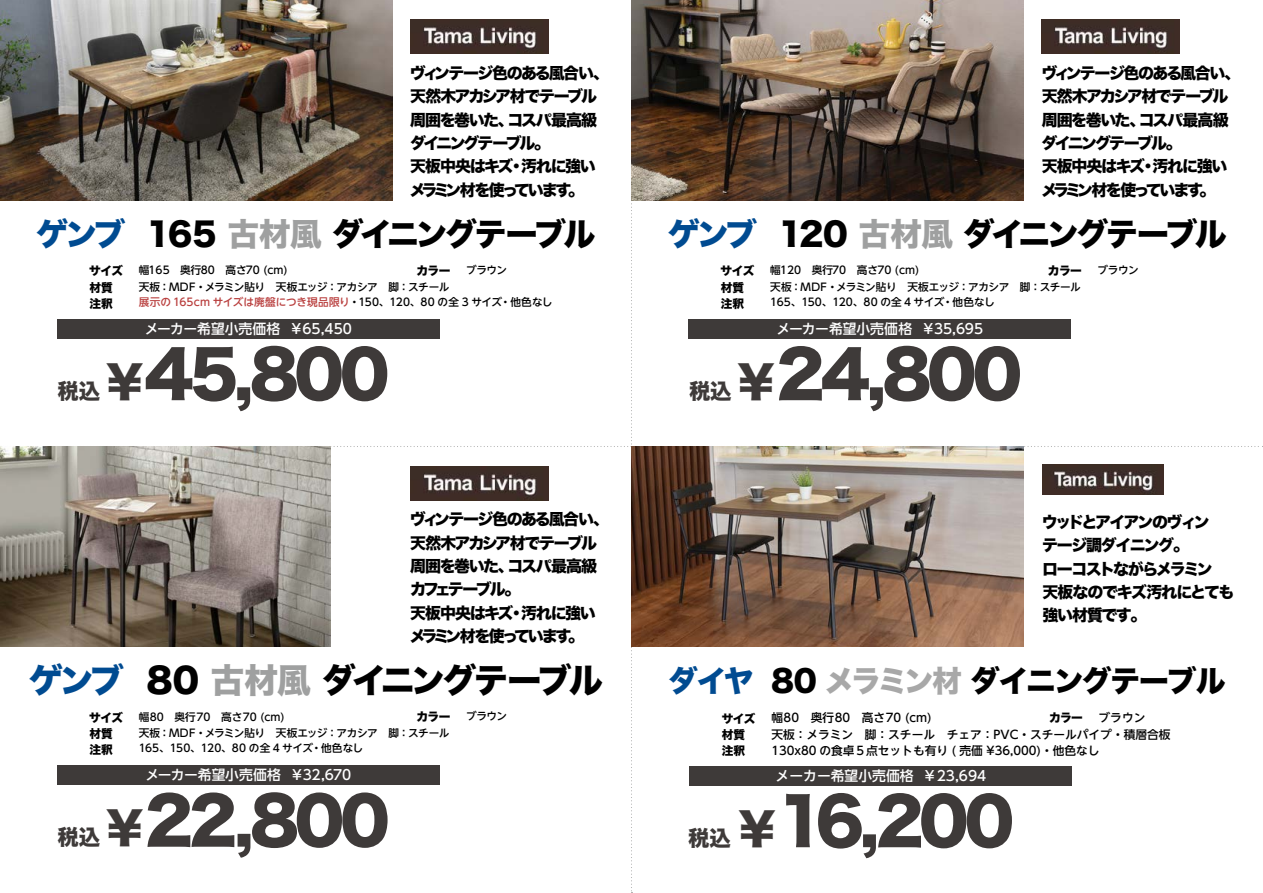
<style>
.page{position:relative;width:1263px;height:893px;background:#fff}
.page>*{position:absolute;margin:0;border:0;box-sizing:border-box;transform-origin:0 0}
.t1{font:63.75px "Hira Kaku Std W8";letter-spacing:-.07em;color:#3e3a39}
.t2{font:34.05px "Hira Kaku Std W8";letter-spacing:-.08em;color:#000}
.t3{font:31.95px "Hira Kaku Std W8";letter-spacing:-.08em;color:#000}
.t4{font:29.7px "Hira Kaku Std W8";letter-spacing:-.065em;color:#000}
.t5{font:15.9px/23.4px "Hira Kaku Std W8";letter-spacing:-.095em;color:#000}
.t6{font:500 13.8px "MJSUD Shin Go NT";letter-spacing:-.005em;color:#fff}
.t7{font:500 11.7px/15.9px "MJSUD Shin Go NT";color:#000}
.t8{font:11.7px/15.9px "Hira Kaku Std W8";letter-spacing:-.04em;color:#000}
.t9{font:500 10.65px/14.9px "MJSUD Shin Go NT";letter-spacing:-.005em;color:#000}
.t10{font:500 10.65px/14.9px "MJSUD Shin Go NT";letter-spacing:-.035em;color:#000}
.s1{color:#004b91}
.s2{color:#9fa0a0}
.s3{color:#b93f3e}
.s4{font-size:21.3px}
.s5{font-size:44.7px}
.s6{color:#a8a8a8}
</style>
<div class="page">
<img style="left:631px;top:446px;width:392px;height:201px">
<div style="left:689px;top:766px;width:383px;height:19px;background:#3e3a39"></div>
<img style="left:1042px;top:464px;width:122px;height:30px">
<img style="left:0;top:446px;width:330px;height:201px">
<div style="left:57px;top:766px;width:383px;height:19px;background:#3e3a39"></div>
<img style="left:410px;top:466px;width:138px;height:34px">
<img style="left:631px;top:0;width:392px;height:200px">
<div style="left:688px;top:319px;width:383px;height:19px;background:#3e3a39"></div>
<img style="left:1042px;top:20px;width:137px;height:34px">
<img style="left:0;top:0;width:392px;height:200px">
<div style="left:57px;top:319px;width:383px;height:19px;background:#3e3a39"></div>
<img style="left:410px;top:20px;width:138px;height:34px">
<p class="t5" style="left:410px;top:62px;width:201px">ヴィンテージ色のある風合い、天然木アカシア材でテーブル周囲を巻いた、コスパ最高級ダイニングテーブル。<br>天板中央はキズ・汚れに強いメラミン材を使っています。</p>
<h3 class="t3" style="left:36px;top:216px;width:561px"><span class="s1">ゲンブ</span> 165 <span class="s2">古材風</span> ダイニングテーブル</h3>
<p class="t8" style="left:89px;top:280px;width:25px">材質注釈</p>
<p class="t9" style="left:466px;top:262px;width:43px">ブラウン</p>
<p class="t8" style="left:89px;top:263px;width:35px">サイズ</p>
<p class="t9" style="left:139px;top:263px;width:150px">幅165　奥行80　高さ70 (cm)</p>
<p class="t8" style="left:416px;top:263px;width:35px">カラー</p>
<p class="t9" style="left:139px;top:279px;width:415px">天板：MDF・メラミン貼り　天板エッジ：アカシア　脚：スチール<br><span class="s3">展示の 165cm サイズは廃盤につき現品限り</span>・150、120、80 の全 3 サイズ・他色なし</p>
<p class="t6" style="left:145px;top:319px;width:209px">メーカー希望小売価格 ￥65,450</p>
<h1 class="t1" style="left:58px;top:339px;width:333px"><span class="s4">税込</span> <span class="s5">¥</span>45,800</h1>
<p class="t5" style="left:410px;top:508px;width:201px">ヴィンテージ色のある風合い、天然木アカシア材でテーブル周囲を巻いた、コスパ最高級カフェテーブル。<br>天板中央はキズ・汚れに強いメラミン材を使っています。</p>
<h2 class="t2" style="left:29px;top:661px;width:576px"><span class="s1">ゲンブ</span> 80 <span class="s2">古材風</span> ダイニングテーブル</h2>
<p class="t8" style="left:89px;top:726px;width:25px">材質注釈</p>
<p class="t9" style="left:466px;top:709px;width:43px">ブラウン</p>
<p class="t8" style="left:89px;top:710px;width:35px">サイズ</p>
<p class="t9" style="left:139px;top:709px;width:147px">幅80　奥行70　高さ70 (cm)</p>
<p class="t8" style="left:416px;top:709px;width:35px">カラー</p>
<p class="t10" style="left:139px;top:726px;width:312px">天板：MDF・メラミン貼り　天板エッジ：アカシア　脚：スチール<br>165、150、120、80 の全 4 サイズ・他色なし</p>
<p class="t6" style="left:145px;top:765px;width:207px">メーカー希望小売価格 ￥32,670</p>
<h1 class="t1" style="left:58px;top:785px;width:334px"><span class="s4">税込</span> <span class="s5">¥</span>22,800</h1>
<p class="t5" style="left:1041px;top:62px;width:201px">ヴィンテージ色のある風合い、天然木アカシア材でテーブル周囲を巻いた、コスパ最高級ダイニングテーブル。<br>天板中央はキズ・汚れに強いメラミン材を使っています。</p>
<h3 class="t3" style="left:668px;top:216px;width:560px"><span class="s1">ゲンブ</span> 120 <span class="s2">古材風</span> ダイニングテーブル</h3>
<p class="t8" style="left:721px;top:280px;width:25px">材質注釈</p>
<p class="t9" style="left:1097px;top:262px;width:43px">ブラウン</p>
<p class="t8" style="left:721px;top:263px;width:35px">サイズ</p>
<p class="t9" style="left:770px;top:263px;width:150px">幅120　奥行70　高さ70 (cm)</p>
<p class="t8" style="left:1048px;top:263px;width:35px">カラー</p>
<p class="t10" style="left:770px;top:279px;width:312px">天板：MDF・メラミン貼り　天板エッジ：アカシア　脚：スチール<br>165、150、120、80 の全 4 サイズ・他色なし</p>
<p class="t6" style="left:776px;top:319px;width:208px">メーカー希望小売価格 ￥35,695</p>
<h1 class="t1" style="left:689px;top:339px;width:334px"><span class="s4">税込</span> <span class="s5">¥</span>24,800</h1>
<p class="t5" style="left:1042px;top:510px;width:194px">ウッドとアイアンのヴィン<br>テージ調ダイニング。<br>ローコストながらメラミン<br>天板なのでキズ汚れにとても強い材質です。</p>
<h3 class="t4" style="left:668px;top:664px;width:559px"><span class="s1">ダイヤ</span> 80 <span class="s6">メラミン材</span> ダイニングテーブル</h3>
<p class="t8" style="left:722px;top:727px;width:25px">材質注釈</p>
<p class="t7" style="left:1098px;top:709px;width:48px">ブラウン</p>
<p class="t8" style="left:722px;top:711px;width:35px">サイズ</p>
<p class="t7" style="left:771px;top:709px;width:162px">幅80　奥行80　高さ70 (cm)</p>
<p class="t8" style="left:1049px;top:710px;width:35px">カラー</p>
<p class="t7" style="left:771px;top:726px;width:401px">天板：メラミン　脚：スチール　チェア：PVC・スチールパイプ・積層合板<br>130x80 の食卓５点セットも有り ( 売価 ¥36,000)・他色なし</p>
<p class="t6" style="left:775px;top:766px;width:212px">メーカー希望小売価格 ￥23,694</p>
<h1 class="t1" style="left:688px;top:786px;width:327px"><span class="s4">税込</span> <span class="s5">¥</span>16,200</h1>
</div>
